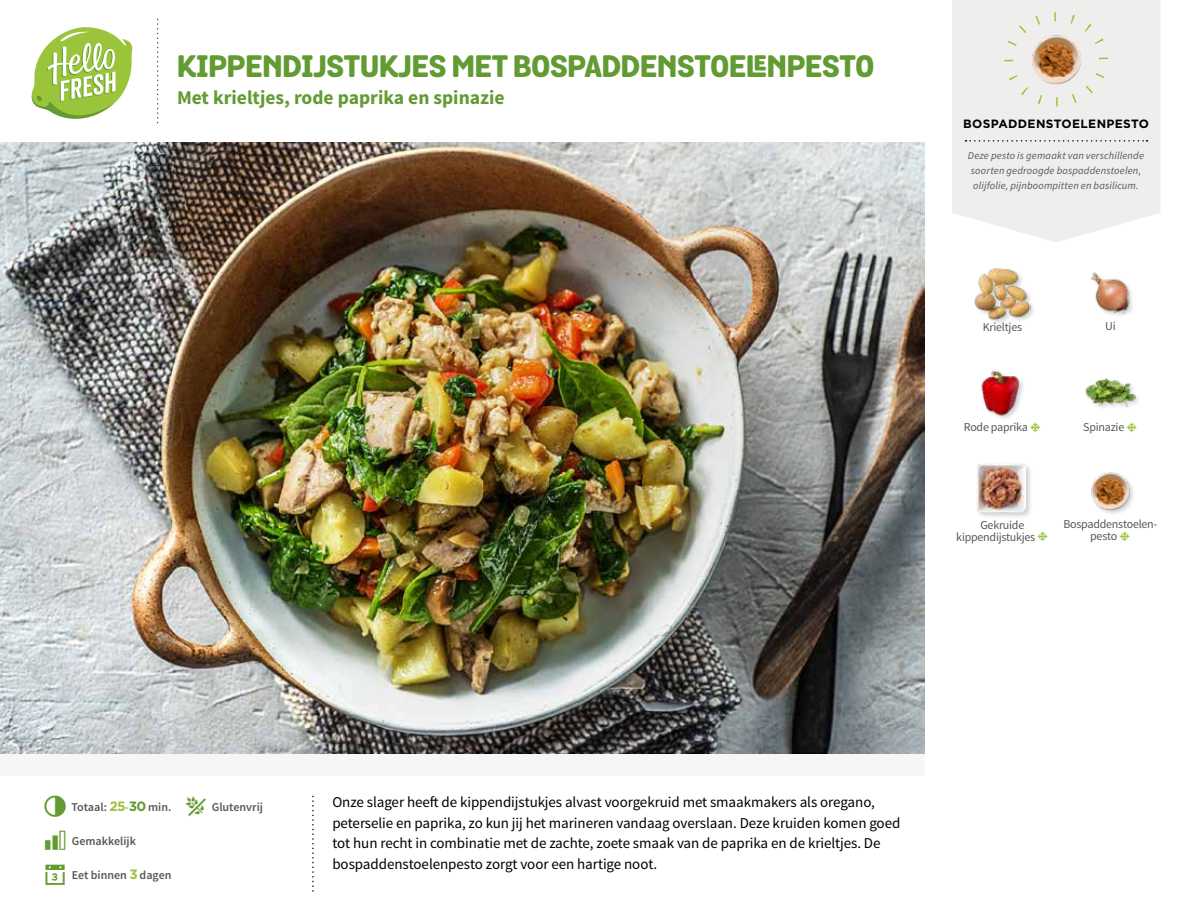
<style>
.page{position:relative;width:1188px;height:918px;background:#fff}
.page>*{position:absolute;margin:0;border:0;box-sizing:border-box;transform-origin:0 0}
.t1{font:800 30px "Grota Rounded";color:#619b31}
.t2{font:25.5px "hellofresh icon font";color:#619b31}
.t3{font:700 19.5px "Source Sans Pro";color:#619b31}
.t4{font:15px/20.5px "Source Sans Pro";letter-spacing:-.005em;color:#000}
.t5{font:12px/12px "Source Sans Pro";letter-spacing:-.02em;color:#575756}
.t6{font:600 12px "Source Sans Pro";color:#575756}
.t7{font:700 12px "Gotham";letter-spacing:.03em;color:#000}
.t8{font:italic 10.5px/14.7px "Source Sans Pro";letter-spacing:.015em;color:#575756}
.s1{font-family:"Gotham";font-weight:700;font-size:13.5px;color:#9ac43a}
.s2{color:#87ac54}
.s3{font-family:"Gotham";font-weight:700;font-size:13.5px;color:#619b31}
</style>
<div class="page">
<svg style="left:31px;top:27px;width:102px;height:92px"></svg>
<div style="left:0;top:142px;width:925px;height:634px;background:#f6f6f6"></div>
<img style="left:0;top:142px;width:925px;height:612px">
<svg style="left:952px;top:0;width:208px;height:242px;background:#f0eeed"></svg>
<svg style="left:966px;top:140px;width:182px;height:2px"></svg>
<div style="left:1004px;top:12px;width:104px;height:94px;border:9px dashed #9ac43a;border-radius:50%"></div>
<img style="left:1090px;top:272px;width:42px;height:43px">
<img style="left:1091px;top:472px;width:42px;height:42px">
<div style="left:1085px;top:377px;width:57px;height:36px;background:#000;opacity:.2"></div>
<img style="left:1085px;top:377px;width:50px;height:36px">
<div style="left:973px;top:267px;width:63px;height:59px;background:#000;opacity:.2"></div>
<img style="left:973px;top:267px;width:57px;height:55px">
<div style="left:975px;top:462px;width:58px;height:58px;background:#000;opacity:.2"></div>
<img style="left:977px;top:464px;width:49px;height:49px">
<img style="left:981px;top:370px;width:42px;height:49px">
<img style="left:1025px;top:28px;width:62px;height:63px">
<h1 class="t1" style="left:177px;top:43px;width:699px">KIPPENDIJSTUKJES MET BOSPADDENSTOELENPESTO</h1>
<h3 class="t3" style="left:177px;top:85px;width:329px">Met krieltjes, rode paprika en spinazie</h3>
<p class="t7" style="left:963px;top:116px;width:187px">BOSPADDENSTOELENPESTO</p>
<p class="t8" style="left:968px;top:149px;width:178px">Deze pesto is gemaakt van verschillende soorten gedroogde bospaddenstoelen, olijfolie, pijnboompitten en basilicum.</p>
<p class="t5" style="left:983px;top:321px;width:41px">Krieltjes</p>
<p class="t5" style="left:1105px;top:321px;width:12px">Ui</p>
<p class="t5" style="left:964px;top:421px;width:66px">Rode paprika</p>
<p class="t5" style="left:1083px;top:421px;width:43px">Spinazie</p>
<p class="t5" style="left:956px;top:519px;width:81px;text-indent:24px">Gekruide kippendijstukjes</p>
<p class="t5" style="left:1090px;top:519px;width:69px;text-indent:-27px">Bospaddenstoelen&shy;pesto</p>
<p class="t6" style="left:71px;top:800px;width:101px">Totaal: <span class="s1">25</span><span class="s2">-</span><span class="s3">30</span> min.</p>
<p class="t6" style="left:72px;top:833px;width:66px">Gemakkelijk</p>
<h2 class="t2" style="left:43px;top:863px;width:27px">▪</h2>
<p class="t6" style="left:72px;top:868px;width:101px">Eet binnen <span class="s1">3</span> dagen</p>
<p class="t6" style="left:212px;top:799px;width:53px">Glutenvrij</p>
<p class="t4" style="left:332px;top:792px;width:569px">Onze slager heeft de kippendijstukjes alvast voorgekruid met smaakmakers als oregano, peterselie en paprika, zo kun jij het marineren vandaag overslaan. Deze kruiden komen goed tot hun recht in combinatie met de zachte, zoete smaak van de paprika en de krieltjes. De bospaddenstoelenpesto zorgt voor een hartige noot.</p>
</div>
